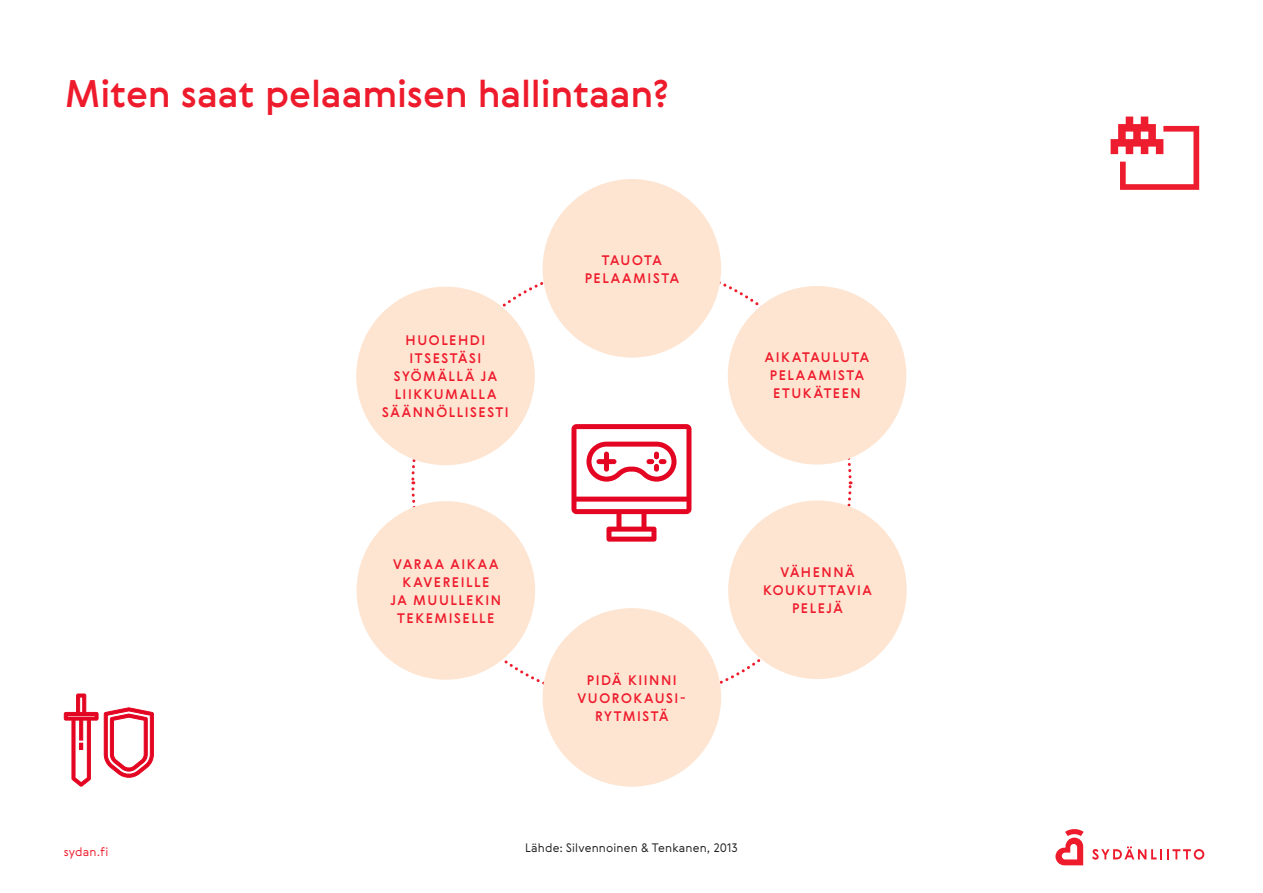
<style>
.page{position:relative;width:1263px;height:893px;background:#fff}
.page>*{position:absolute;margin:0;border:0;box-sizing:border-box;transform-origin:0 0}
.otsikot{font:500 37.5px "Gerbera";letter-spacing:-.005em;color:#ee1b2c}
.pallotekstit_2{font:500 13.5px/18px "Gerbera";letter-spacing:.115em;color:#ee1b2c;text-align:center}
.t1{font:300 12px "Gerbera";letter-spacing:.015em;color:#231f20}
.t2{font:300 12px "Gerbera";letter-spacing:.015em;color:#ee1b2c}
</style>
<div class="page">
<svg style="left:1055px;top:829px;width:29px;height:36px"></svg>
<svg style="left:1092px;top:846px;width:112px;height:14px"></svg>
<svg style="left:571px;top:424px;width:120px;height:118px"></svg>
<svg style="left:634px;top:483px;width:219px;height:205px"></svg>
<svg style="left:631px;top:278px;width:221px;height:202px"></svg>
<svg style="left:411px;top:262px;width:217px;height:221px"></svg>
<svg style="left:411px;top:486px;width:220px;height:217px"></svg>
<div style="left:356px;top:287px;width:179px;height:178px;background:#fee5d2;border-radius:50%"></div>
<div style="left:357px;top:501px;width:178px;height:179px;background:#fee5d2;border-radius:50%"></div>
<div style="left:543px;top:608px;width:178px;height:179px;background:#fee5d2;border-radius:50%"></div>
<div style="left:728px;top:286px;width:178px;height:179px;background:#fee5d2;border-radius:50%"></div>
<div style="left:543px;top:179px;width:178px;height:179px;background:#fee5d2;border-radius:50%"></div>
<div style="left:728px;top:500px;width:179px;height:179px;background:#fee5d2;border-radius:50%"></div>
<svg style="left:1110px;top:117px;width:89px;height:73px"></svg>
<svg style="left:64px;top:693px;width:90px;height:94px"></svg>
<p class="otsikot" style="left:65px;top:68px;width:606px">Miten saat pelaamisen hallintaan?</p>
<p class="pallotekstit_2" style="left:382px;top:331px;width:128px">HUOLEHDI<br>ITSESTÄSI<br>SYÖMÄLLÄ JA<br>LIIKKUMALLA<br>SÄÄNNÖLLISESTI</p>
<p class="pallotekstit_2" style="left:585px;top:250px;width:96px">TAUOTA<br>PELAAMISTA</p>
<p class="pallotekstit_2" style="left:765px;top:348px;width:106px">AIKATAULUTA<br>PELAAMISTA<br>ETUKÄTEEN</p>
<p class="t2" style="left:64px;top:844px;width:46px">sydan.fi</p>
<p class="pallotekstit_2" style="left:391px;top:554px;width:112px">VARAA AIKAA<br>KAVEREILLE<br>JA MUULLEKIN<br>TEKEMISELLE</p>
<p class="pallotekstit_2" style="left:577px;top:670px;width:110px">PIDÄ KIINNI<br>VUOROKAUSI-<br>RYTMISTÄ</p>
<p class="pallotekstit_2" style="left:763px;top:563px;width:110px">VÄHENNÄ<br>KOUKUTTAVIA<br>PELEJÄ</p>
<p class="t1" style="left:525px;top:840px;width:214px">Lähde: Silvennoinen &amp; Tenkanen, 2013</p>
</div>
